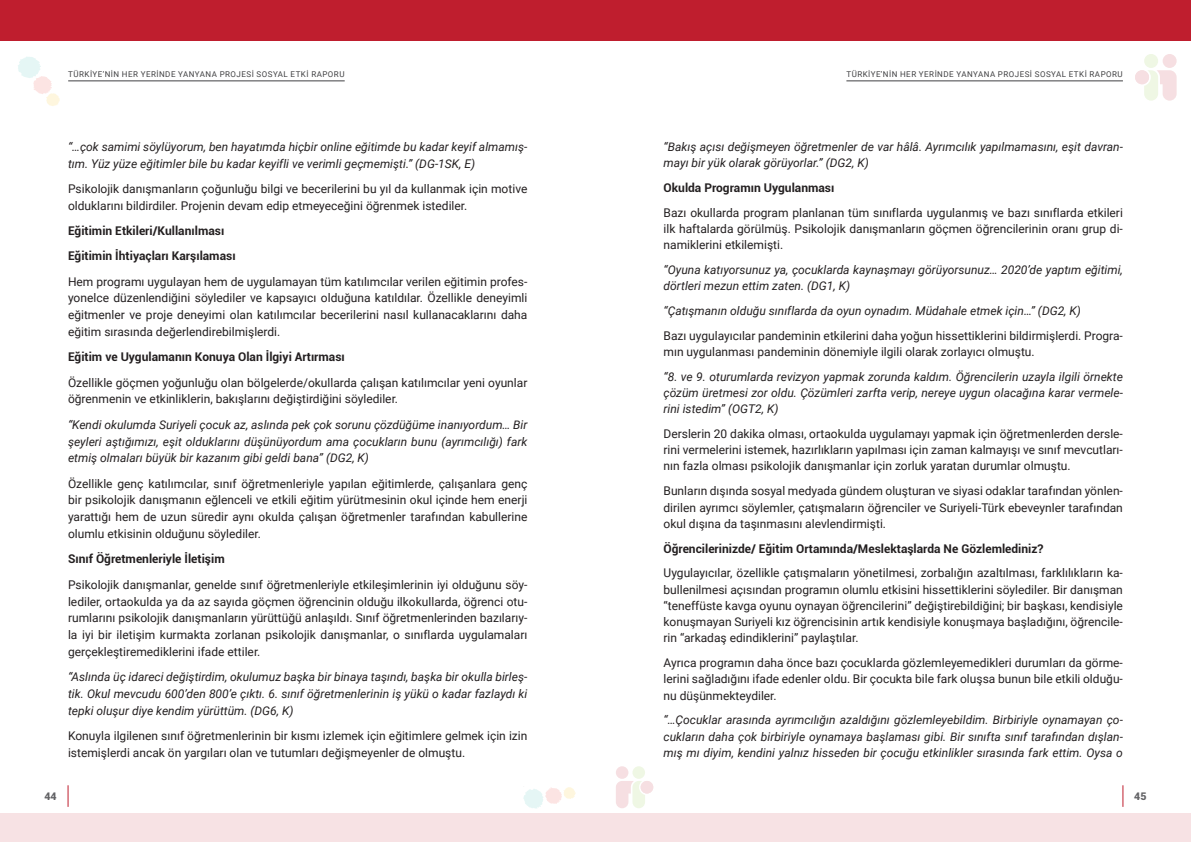
<style>
.page{position:relative;width:1191px;height:842px;background:#fff}
.page>*{position:absolute;margin:0;border:0;box-sizing:border-box;transform-origin:0 0}
.t1{font:12px/16.8px "Roboto";color:#231f20;text-align:justify}
.t2{font:italic 12px/16.3px "Roboto";color:#231f20;text-align:justify}
.t3{font:700 12px "Roboto";color:#231f20}
.t4{font:900 10.5px "Roboto";color:#636366}
.t5{font:8px "Roboto";letter-spacing:.06em;color:#414143}
</style>
<div class="page">
<svg style="left:18px;top:57px;width:42px;height:49px"></svg>
<svg style="left:523px;top:787px;width:53px;height:22px"></svg>
<div style="left:1162px;top:54px;width:14px;height:14px;background:#f6dfe2;border-radius:50%"></div>
<div style="left:1144px;top:54px;width:14px;height:14px;background:#eff7e4;border-radius:50%"></div>
<svg style="left:1135px;top:70px;width:41px;height:31px"></svg>
<div style="left:1132px;top:86px;width:9px;height:13px;background:#fff"></div>
<div style="left:616px;top:766px;width:12px;height:13px;background:#f6dfe2;border-radius:50%"></div>
<div style="left:632px;top:766px;width:13px;height:13px;background:#eff7e4;border-radius:50%"></div>
<svg style="left:616px;top:781px;width:38px;height:27px"></svg>
<div style="left:647px;top:795px;width:8px;height:12px;background:#fff"></div>
<div style="left:595px;top:0;width:596px;height:41px;background:#bf1e2e"></div>
<div style="left:0;top:0;width:595px;height:41px;background:#bf1e2e"></div>
<hr style="left:68px;top:81px;width:277px;height:1px;background:#414143">
<hr style="left:846px;top:81px;width:277px;height:1px;background:#414143">
<svg style="left:68px;top:785px;width:1px;height:22px"></svg>
<svg style="left:1122px;top:785px;width:1px;height:22px"></svg>
<div style="left:595px;top:813px;width:596px;height:29px;background:#f7e2e4"></div>
<div style="left:0;top:813px;width:595px;height:29px;background:#f7e2e4"></div>
<p class="t5" style="left:68px;top:68px;width:278px">TÜRKIYE’NIN HER YERINDE YANYANA PROJESI SOSYAL ETKİ RAPORU</p>
<p class="t5" style="left:846px;top:68px;width:278px">TÜRKIYE’NIN HER YERINDE YANYANA PROJESI SOSYAL ETKİ RAPORU</p>
<p class="t2" style="left:68px;top:138px;width:461px;line-height:16.8px">“…çok samimi söylüyorum, ben hayatımda hiçbir online eğitimde bu kadar keyif almamış&shy;tım. Yüz yüze eğitimler bile bu kadar keyifli ve verimli geçmemişti.” (DG-1SK, E)</p>
<p class="t1" style="left:68px;top:180px;width:461px">Psikolojik danışmanların çoğunluğu bilgi ve becerilerini bu yıl da kullanmak için motive olduklarını bildirdiler. Projenin devam edip etmeyeceğini öğrenmek istediler.</p>
<p class="t3" style="left:68px;top:222px;width:158px">Eğitimin Etkileri/Kullanılması</p>
<p class="t3" style="left:68px;top:248px;width:169px">Eğitimin İhtiyaçları Karşılaması</p>
<p class="t1" style="left:68px;top:272px;width:461px">Hem programı uygulayan hem de uygulamayan tüm katılımcılar verilen eğitimin profes&shy;yonelce düzenlendiğini söylediler ve kapsayıcı olduğuna katıldılar. Özellikle deneyimli eğitmenler ve proje deneyimi olan katılımcılar becerilerini nasıl kullanacaklarını daha eğitim sırasında değerlendirebilmişlerdi.</p>
<p class="t3" style="left:68px;top:349px;width:278px">Eğitim ve Uygulamanın Konuya Olan İlgiyi Artırması</p>
<p class="t1" style="left:68px;top:373px;width:461px">Özellikle göçmen yoğunluğu olan bölgelerde/okullarda çalışan katılımcılar yeni oyunlar öğrenmenin ve etkinliklerin, bakışlarını değiştirdiğini söylediler.</p>
<p class="t2" style="left:68px;top:416px;width:461px;line-height:16.8px">“Kendi okulumda Suriyeli çocuk az, aslında pek çok sorunu çözdüğüme inanıyordum… Bir şeyleri aştığımızı, eşit olduklarını düşünüyordum ama çocukların bunu (ayrımcılığı) fark etmiş olmaları büyük bir kazanım gibi geldi bana” (DG2, K)</p>
<p class="t1" style="left:68px;top:474px;width:461px">Özellikle genç katılımcılar, sınıf öğretmenleriyle yapılan eğitimlerde, çalışanlara genç bir psikolojik danışmanın eğlenceli ve etkili eğitim yürütmesinin okul içinde hem enerji yarattığı hem de uzun süredir aynı okulda çalışan öğretmenler tarafından kabullerine olumlu etkisinin olduğunu söylediler.</p>
<p class="t3" style="left:68px;top:551px;width:158px">Sınıf Öğretmenleriyle İletişim</p>
<p class="t1" style="left:68px;top:576px;width:461px">Psikolojik danışmanlar, genelde sınıf öğretmenleriyle etkileşimlerinin iyi olduğunu söy&shy;lediler, ortaokulda ya da az sayıda göçmen öğrencinin olduğu ilkokullarda, öğrenci otu&shy;rumlarını psikolojik danışmanların yürüttüğü anlaşıldı. Sınıf öğretmenlerinden bazılarıy&shy;la iyi bir iletişim kurmakta zorlanan psikolojik danışmanlar, o sınıflarda uygulamaları gerçekleştiremediklerini ifade ettiler.</p>
<p class="t2" style="left:68px;top:668px;width:461px;line-height:16.8px">“Aslında üç idareci değiştirdim, okulumuz başka bir binaya taşındı, başka bir okulla birleş&shy;tik. Okul mevcudu 600’den 800’e çıktı. 6. sınıf öğretmenlerinin iş yükü o kadar fazlaydı ki tepki oluşur diye kendim yürüttüm. (DG6, K)</p>
<p class="t1" style="left:68px;top:727px;width:461px">Konuyla ilgilenen sınıf öğretmenlerinin bir kısmı izlemek için eğitimlere gelmek için izin istemişlerdi ancak ön yargıları olan ve tutumları değişmeyenler de olmuştu.</p>
<p class="t2" style="left:663px;top:138px;width:461px">“Bakış açısı değişmeyen öğretmenler de var hâlâ. Ayrımcılık yapılmamasını, eşit davran&shy;mayı bir yük olarak görüyorlar.” (DG2, K)</p>
<p class="t3" style="left:663px;top:179px;width:172px">Okulda Programın Uygulanması</p>
<p class="t1" style="left:663px;top:204px;width:461px;line-height:16.3px">Bazı okullarda program planlanan tüm sınıflarda uygulanmış ve bazı sınıflarda etkileri ilk haftalarda görülmüş. Psikolojik danışmanların göçmen öğrencilerinin oranı grup di&shy;namiklerini etkilemişti.</p>
<p class="t2" style="left:663px;top:261px;width:461px">“Oyuna katıyorsunuz ya, çocuklarda kaynaşmayı görüyorsunuz… 2020’de yaptım eğitimi, dörtleri mezun ettim zaten. (DG1, K)</p>
<p class="t2" style="left:663px;top:302px;width:419px">“Çatışmanın olduğu sınıflarda da oyun oynadım. Müdahale etmek için…” (DG2, K)</p>
<p class="t1" style="left:663px;top:327px;width:461px;line-height:16.3px">Bazı uygulayıcılar pandeminin etkilerini daha yoğun hissettiklerini bildirmişlerdi. Progra&shy;mın uygulanması pandeminin dönemiyle ilgili olarak zorlayıcı olmuştu.</p>
<p class="t2" style="left:663px;top:368px;width:461px">“8. ve 9. oturumlarda revizyon yapmak zorunda kaldım. Öğrencilerin uzayla ilgili örnekte çözüm üretmesi zor oldu. Çözümleri zarfta verip, nereye uygun olacağına karar vermele&shy;rini istedim” (OGT2, K)</p>
<p class="t1" style="left:663px;top:425px;width:461px;line-height:16.3px">Derslerin 20 dakika olması, ortaokulda uygulamayı yapmak için öğretmenlerden dersle&shy;rini vermelerini istemek, hazırlıkların yapılması için zaman kalmayışı ve sınıf mevcutları&shy;nın fazla olması psikolojik danışmanlar için zorluk yaratan durumlar olmuştu.</p>
<p class="t1" style="left:663px;top:482px;width:461px;line-height:16.3px">Bunların dışında sosyal medyada gündem oluşturan ve siyasi odaklar tarafından yönlen&shy;dirilen ayrımcı söylemler, çatışmaların öğrenciler ve Suriyeli-Türk ebeveynler tarafından okul dışına da taşınmasını alevlendirmişti.</p>
<p class="t3" style="left:663px;top:540px;width:381px">Öğrencilerinizde/ Eğitim Ortamında/Meslektaşlarda Ne Gözlemlediniz?</p>
<p class="t1" style="left:663px;top:564px;width:461px;line-height:16.3px">Uygulayıcılar, özellikle çatışmaların yönetilmesi, zorbalığın azaltılması, farklılıkların ka&shy;bullenilmesi açısından programın olumlu etkisini hissettiklerini söylediler. Bir danışman “teneffüste kavga oyunu oynayan öğrencilerini” değiştirebildiğini; bir başkası, kendisiyle konuşmayan Suriyeli kız öğrencisinin artık kendisiyle konuşmaya başladığını, öğrencile&shy;rin “arkadaş edindiklerini” paylaştılar.</p>
<p class="t1" style="left:663px;top:654px;width:461px;line-height:16.3px">Ayrıca programın daha önce bazı çocuklarda gözlemleyemedikleri durumları da görme&shy;lerini sağladığını ifade edenler oldu. Bir çocukta bile fark oluşsa bunun bile etkili olduğu&shy;nu düşünmekteydiler.</p>
<p class="t2" style="left:663px;top:711px;width:461px">“…Çocuklar arasında ayrımcılığın azaldığını gözlemleyebildim. Birbiriyle oynamayan ço&shy;cukların daha çok birbiriyle oynamaya başlaması gibi. Bir sınıfta sınıf tarafından dışlan&shy;mış mı diyim, kendini yalnız hisseden bir çocuğu etkinlikler sırasında fark ettim. Oysa o</p>
<p class="t4" style="left:45px;top:789px;width:14px">44</p>
<p class="t4" style="left:1134px;top:789px;width:14px">45</p>
</div>
